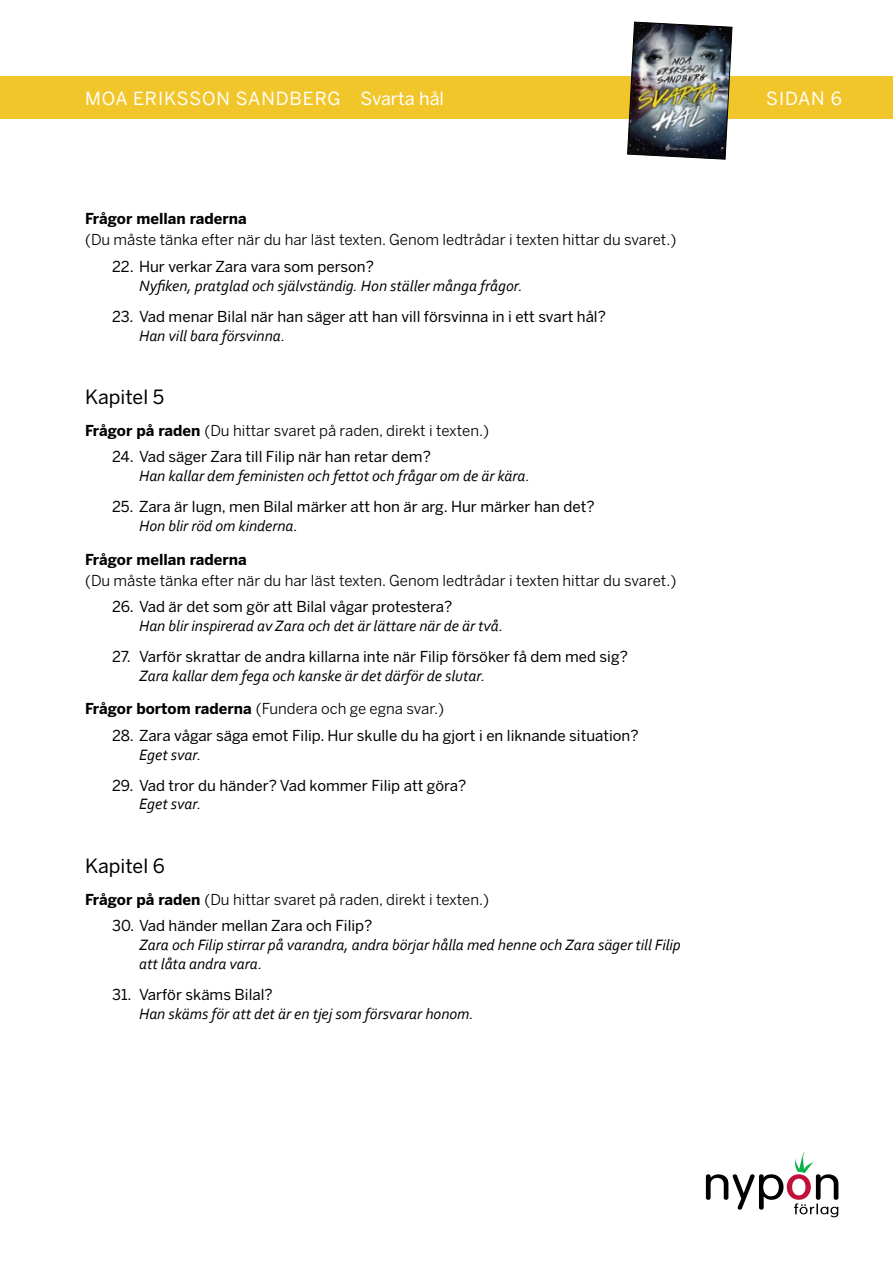
<style>
.page{position:relative;width:893px;height:1263px;background:#fff}
.page>*{position:absolute;margin:0;border:0;box-sizing:border-box;transform-origin:0 0}
.t1{font:19.5px "Benton Sans";color:#000}
.t2{font:18px "Benton Sans";letter-spacing:.04em;color:#fff}
.t3{font:italic 15.75px/18.9px "Corbel";color:#000}
.t4{font:15px "Benton Sans";color:#000}
.t5{font:15px "Benton Sans";color:#000}
.t6{font:700 15px "Benton Sans";color:#000}
.s1{font-weight:700}
</style>
<div class="page">
<div style="left:0;top:77px;width:893px;height:42px;background:#f1c62b"></div>
<img style="left:627px;top:21px;width:106px;height:139px">
<svg style="left:706px;top:1152px;width:132px;height:65px"></svg>
<p class="t2" style="left:85px;top:88px;width:361px">MOA ERIKSSON SANDBERG Svarta hål</p>
<p class="t2" style="left:766px;top:88px;width:77px">SIDAN 6</p>
<p class="t6" style="left:85px;top:210px;width:163px">Frågor mellan raderna</p>
<p class="t5" style="left:85px;top:231px;width:593px">(Du måste tänka efter när du har läst texten. Genom ledtrådar i texten hittar du svaret.)</p>
<p class="t4" style="left:112px;top:258px;width:263px">22. Hur verkar Zara vara som person?</p>
<p class="t3" style="left:139px;top:276px;width:385px">Nyfiken, pratglad och självständig. Hon ställer många frågor.</p>
<p class="t4" style="left:112px;top:307px;width:495px">23. Vad menar Bilal när han säger att han vill försvinna in i ett svart hål?</p>
<p class="t3" style="left:139px;top:325px;width:148px">Han vill bara försvinna.</p>
<h1 class="t1" style="left:85px;top:386px;width:81px">Kapitel 5</h1>
<p class="t5" style="left:85px;top:421px;width:406px"><span class="s1">Frågor på raden</span> (Du hittar svaret på raden, direkt i texten.)</p>
<p class="t4" style="left:112px;top:448px;width:320px">24. Vad säger Zara till Filip när han retar dem?</p>
<p class="t3" style="left:139px;top:466px;width:392px">Han kallar dem feministen och fettot och frågar om de är kära.</p>
<p class="t4" style="left:112px;top:498px;width:484px">25. Zara är lugn, men Bilal märker att hon är arg. Hur märker han det?</p>
<p class="t3" style="left:139px;top:516px;width:160px">Hon blir röd om kinderna.</p>
<p class="t6" style="left:85px;top:550px;width:163px">Frågor mellan raderna</p>
<p class="t5" style="left:85px;top:571px;width:593px">(Du måste tänka efter när du har läst texten. Genom ledtrådar i texten hittar du svaret.)</p>
<p class="t4" style="left:112px;top:598px;width:342px">26. Vad är det som gör att Bilal vågar protestera?</p>
<p class="t3" style="left:139px;top:616px;width:366px">Han blir inspirerad av Zara och det är lättare när de är två.</p>
<p class="t4" style="left:112px;top:647px;width:517px">27. Varför skrattar de andra killarna inte när Filip försöker få dem med sig?</p>
<p class="t3" style="left:139px;top:665px;width:348px">Zara kallar dem fega och kanske är det därför de slutar.</p>
<p class="t5" style="left:85px;top:700px;width:361px"><span class="s1">Frågor bortom raderna</span> (Fundera och ge egna svar.)</p>
<p class="t4" style="left:112px;top:727px;width:528px">28. Zara vågar säga emot Filip. Hur skulle du ha gjort i en liknande situation?</p>
<p class="t3" style="left:139px;top:745px;width:64px">Eget svar.</p>
<p class="t4" style="left:112px;top:776px;width:356px">29. Vad tror du händer? Vad kommer Filip att göra?</p>
<p class="t3" style="left:139px;top:794px;width:64px">Eget svar.</p>
<h1 class="t1" style="left:85px;top:854px;width:81px">Kapitel 6</h1>
<p class="t5" style="left:85px;top:890px;width:406px"><span class="s1">Frågor på raden</span> (Du hittar svaret på raden, direkt i texten.)</p>
<p class="t4" style="left:112px;top:917px;width:262px">30. Vad händer mellan Zara och Filip?</p>
<p class="t3" style="left:139px;top:935px;width:543px">Zara och Filip stirrar på varandra, andra börjar hålla med henne och Zara säger till Filip att låta andra vara.</p>
<p class="t4" style="left:112px;top:985px;width:162px">31. Varför skäms Bilal?</p>
<p class="t3" style="left:139px;top:1003px;width:336px">Han skäms för att det är en tjej som försvarar honom.</p>
</div>
